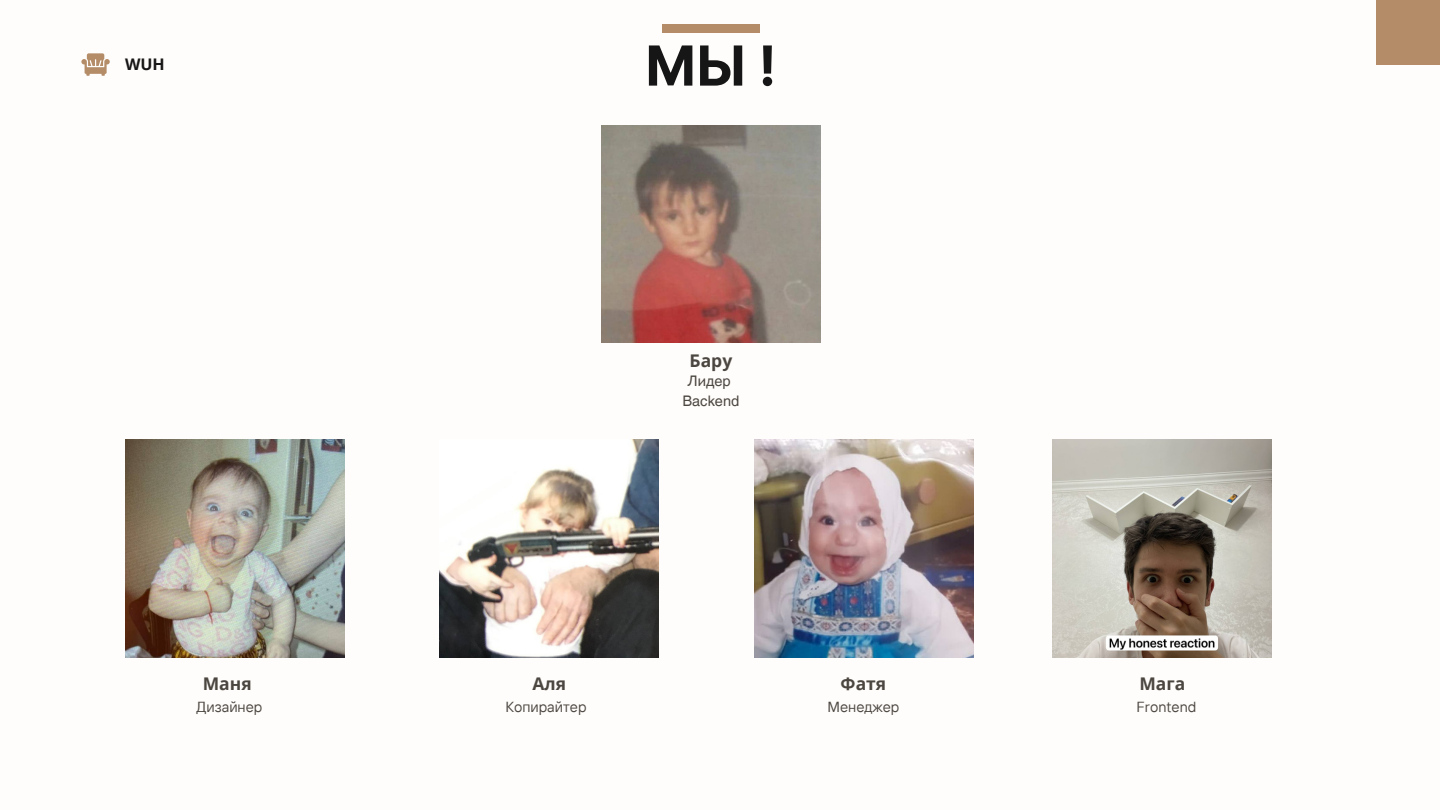
<style>
.page{position:relative;width:1440px;height:810px;background:#fffdfb}
.page>*{position:absolute;margin:0;border:0;box-sizing:border-box;transform-origin:0 0}
.t1{font:700 55.2px "Inter";color:#171616}
.t2{font:700 17.5px "Open Sans";color:#4b4640}
.t3{font:700 16px "Open Sans";color:#171616}
.t4{font:14.6px "TT Interphases";color:#4b4640}
.t5{font:14.6px "Helvetica World";color:#4b4640}
</style>
<div class="page">
<svg style="left:81px;top:53px;width:29px;height:23px"></svg>
<div style="left:1376px;top:0;width:64px;height:65px;background:#b48c68"></div>
<img style="left:126px;top:440px;width:219px;height:217px">
<img style="left:440px;top:440px;width:219px;height:217px">
<img style="left:754px;top:440px;width:219px;height:217px">
<div style="left:662px;top:24px;width:98px;height:9px;background:#b48c68"></div>
<img style="left:1053px;top:440px;width:219px;height:217px">
<img style="left:601px;top:125px;width:219px;height:218px">
<p class="t3" style="left:125px;top:53px;width:41px">WUH</p>
<p class="t2" style="left:203px;top:672px;width:50px">Маня</p>
<p class="t4" style="left:197px;top:697px;width:67px">Дизайнер</p>
<p class="t1" style="left:645px;top:33px;width:133px">МЫ !</p>
<p class="t2" style="left:690px;top:349px;width:44px">Бару</p>
<p class="t5" style="left:688px;top:372px;width:45px">Лидер</p>
<p class="t5" style="left:682px;top:392px;width:58px">Backend</p>
<p class="t2" style="left:532px;top:672px;width:35px">Аля</p>
<p class="t4" style="left:506px;top:697px;width:82px">Копирайтер</p>
<p class="t2" style="left:841px;top:672px;width:47px">Фатя</p>
<p class="t4" style="left:827px;top:697px;width:74px">Менеджер</p>
<p class="t2" style="left:1139px;top:672px;width:47px">Мага</p>
<p class="t4" style="left:1137px;top:698px;width:61px">Frontend</p>
</div>
